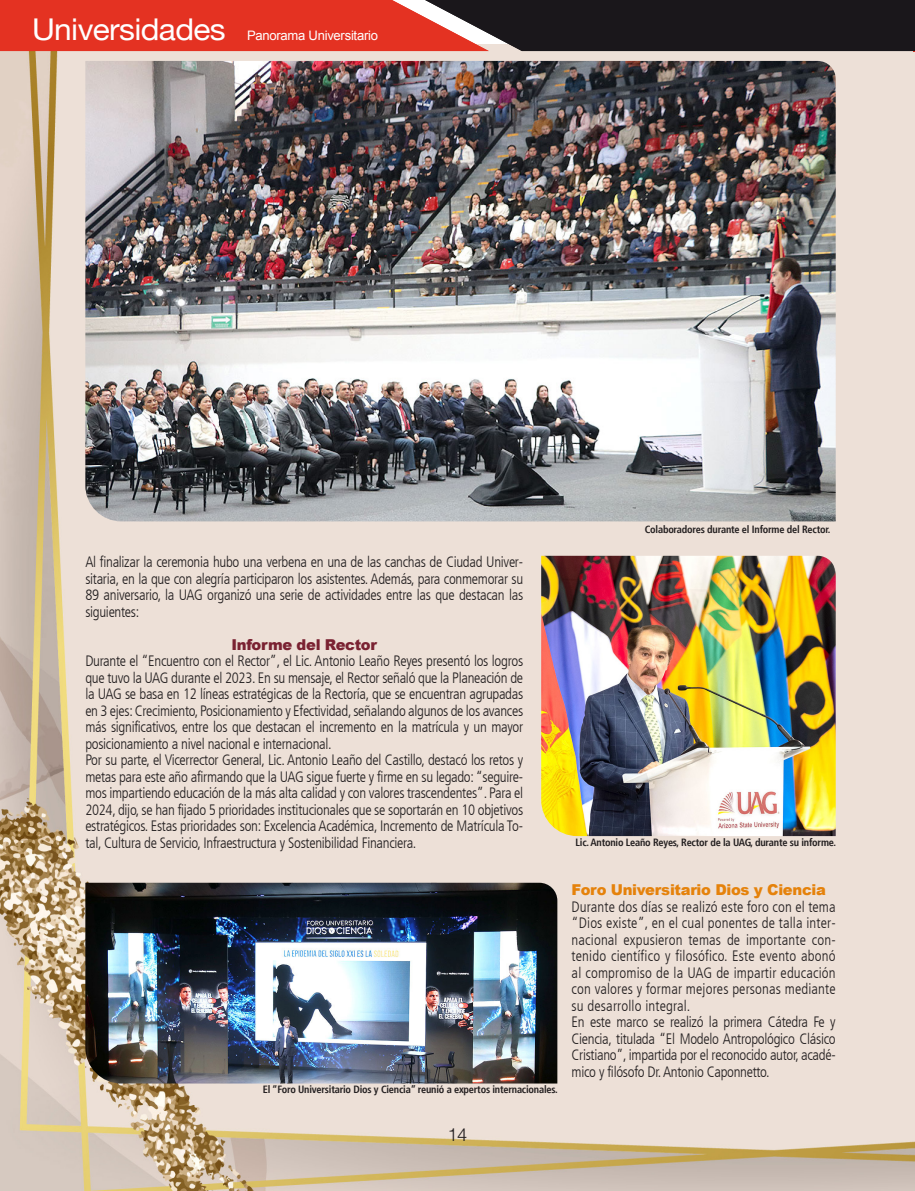
<style>
.page{position:relative;width:915px;height:1191px;background:#fff}
.page>*{position:absolute;margin:0;border:0;box-sizing:border-box;transform-origin:0 0}
.t1{font:30px "Helvetica Neue";letter-spacing:-.02em;color:#fff;scale:1.06 1}
.t2{font:300 18px "Helvetica LT Std";color:#231f20}
.t3{font:300 condensed 15px/16.5px "Frutiger LT";letter-spacing:-.02em;color:#231f20;text-align:justify}
.t4{font:300 condensed 15px/16.5px "Frutiger LT";letter-spacing:.01em;color:#231f20}
.t5{font:900 15px "Arial";letter-spacing:-.02em;color:#e5820b}
.t6{font:900 15px "Arial";letter-spacing:-.02em;color:#7a2232}
.t7{font:13.05px "Arial";letter-spacing:-.02em;color:#fff}
.t8{font:700 condensed 10.5px "Frutiger";letter-spacing:-.02em;color:#231f20}
</style>
<div class="page">
<img style="left:0;top:51px;width:914px;height:1140px">
<svg style="left:0;top:0;width:914px;height:51px;background:#832c26"></svg>
<img style="left:85px;top:61px;width:750px;height:460px">
<img style="left:541px;top:556px;width:294px;height:280px">
<img style="left:85px;top:882px;width:472px;height:201px">
<h1 class="t1" style="left:32px;top:8px;width:184px">Universidades</h1>
<p class="t7" style="left:247px;top:27px;width:132px">Panorama Universitario</p>
<p class="t3" style="left:85px;top:554px;width:439px">Al finalizar la ceremonia hubo una verbena en una de las canchas de Ciudad Univer&shy;sitaria, en la que con alegría participaron los asistentes. Además, para conmemorar su 89 aniversario, la UAG organizó una serie de actividades entre las que destacan las siguientes:</p>
<p class="t6" style="left:231px;top:633px;width:147px">Informe del Rector</p>
<p class="t3" style="left:85px;top:653px;width:439px;text-align:left">Durante el “Encuentro con el Rector”, el Lic. Antonio Leaño Reyes presentó los logros que tuvo la UAG durante el 2023. En su mensaje, el Rector señaló que la Planeación de la UAG se basa en 12 líneas estratégicas de la Rectoría, que se encuentran agrupadas en 3 ejes: Crecimiento, Posicionamiento y Efectividad, señalando algunos de los avances más significativos, entre los que destacan el incremento en la matrícula y un mayor posicionamiento a nivel nacional e internacional.<br>Por su parte, el Vicerrector General, Lic. Antonio Leaño del Castillo, destacó los retos y metas para este año afirmando que la UAG sigue fuerte y firme en su legado: “seguire&shy;mos impartiendo educación de la más alta calidad y con valores trascendentes”. Para el 2024, dijo, se han fijado 5 prioridades institucionales que se soportarán en 10 objetivos estratégicos. Estas prioridades son: Excelencia Académica, Incremento de Matrícula To&shy;tal, Cultura de Servicio, Infraestructura y Sostenibilidad Financiera.</p>
<p class="t8" style="left:263px;top:1083px;width:296px">El “Foro Universitario Dios y Ciencia” reunió a expertos internacionales.</p>
<p class="t2" style="left:447px;top:1123px;width:21px">14</p>
<p class="t8" style="left:644px;top:523px;width:187px">Colaboradores durante el Informe del Rector.</p>
<p class="t8" style="left:575px;top:836px;width:262px">Lic. Antonio Leaño Reyes, Rector de la UAG, durante su informe.</p>
<p class="t5" style="left:571px;top:878px;width:256px">Foro Universitario Dios y Ciencia</p>
<p class="t4" style="left:571px;top:898px;width:265px">Durante dos días se realizó este foro con el tema “Dios existe”, en el cual ponentes de talla inter&shy;nacional expusieron temas de importante con&shy;tenido científico y filosófico. Este evento abonó al compromiso de la UAG de impartir educación con valores y formar mejores personas mediante su desarrollo integral.<br>En este marco se realizó la primera Cátedra Fe y Ciencia, titulada “El Modelo Antropológico Clásico Cristiano”, impartida por el reconocido autor, acadé&shy;mico y filósofo Dr. Antonio Caponnetto.</p>
</div>
